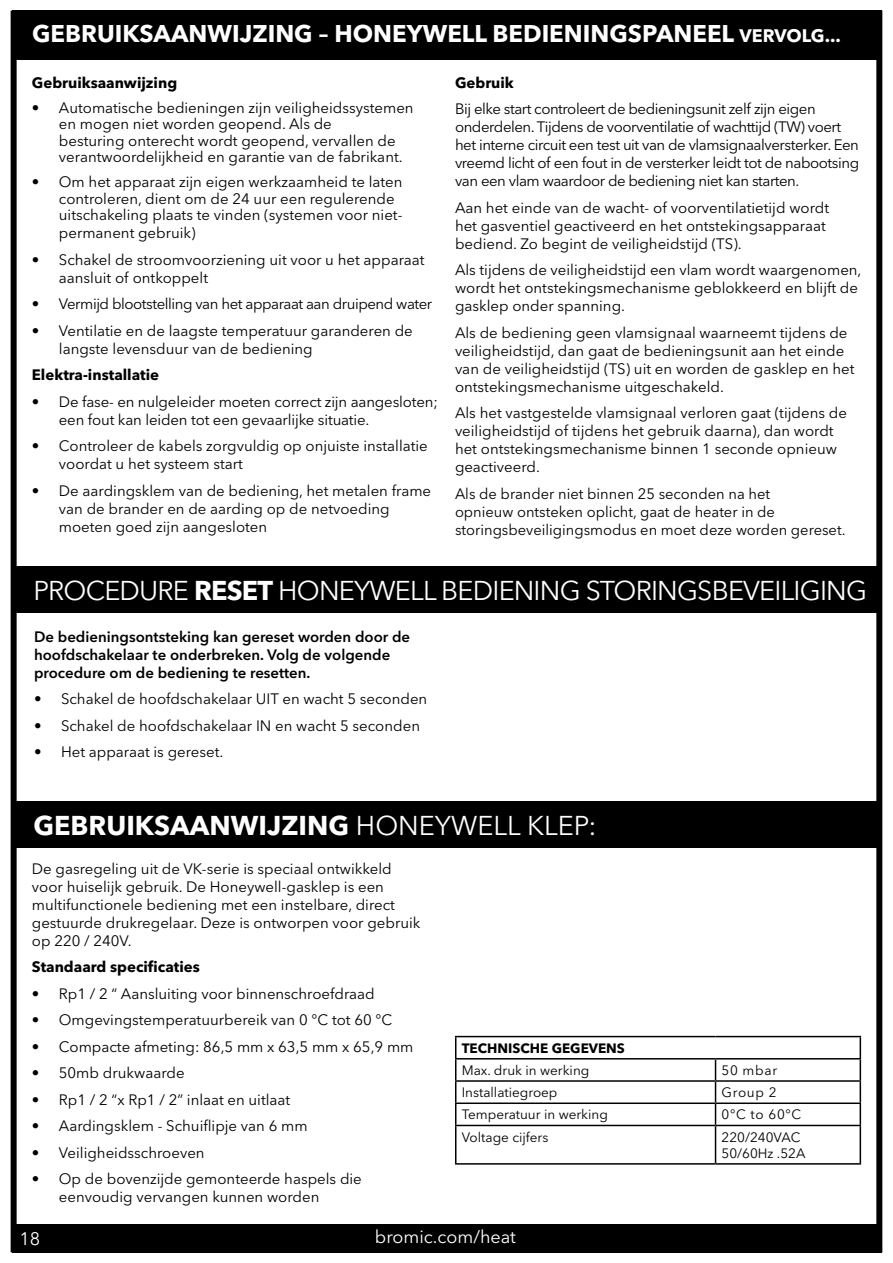
<style>
.page{position:relative;width:893px;height:1263px;background:#fff}
.page>*{position:absolute;margin:0;border:0;box-sizing:border-box;transform-origin:0 0}
.t1{font:27px "Avenir Next LT Pro";letter-spacing:-.03em;color:#fff}
.t2{font:700 27px "Avenir Next LT Pro";color:#fff}
.t3{font:700 24px "Avenir Next LT Pro";color:#fff}
.t4{font:18px "Avenir Next LT Pro";color:#fff}
.t5{font:15px/18px "Avenir Next LT Pro";color:#000}
.t6{font:15px/18px "Avenir Next LT Pro";letter-spacing:-.03em;color:#000}
.t7{font:600 15px/18px "Avenir Next LT Pro";color:#000}
.t8{font:700 15px "Avenir Next LT Pro";color:#000}
.t9{font:13.5px/16.2px "Avenir Next LT Pro";color:#000}
.t10{font:700 13.5px "Avenir Next LT Pro";color:#000}
.s1{font-size:18px}
.s2{font-weight:700}
.s3{font-weight:400}
</style>
<div class="page">
<div style="left:12px;top:1224px;width:870px;height:29px;background:#000"></div>
<div style="left:12px;top:10px;width:870px;height:50px;background:#000"></div>
<div style="left:11px;top:11px;width:871px;height:1241px;border:6px solid #000"></div>
<div style="left:14px;top:801px;width:867px;height:47px;background:#000"></div>
<div style="left:14px;top:567px;width:867px;height:46px;background:#000"></div>
<hr style="left:455px;top:1036px;width:260px;height:1px;background:#000">
<hr style="left:715px;top:1036px;width:146px;height:1px;background:#000">
<hr style="left:455px;top:1058px;width:260px;height:1px;background:#000">
<hr style="left:715px;top:1058px;width:146px;height:1px;background:#000">
<hr style="left:455px;top:1080px;width:260px;height:2px;background:#000">
<hr style="left:715px;top:1080px;width:146px;height:2px;background:#000">
<hr style="left:455px;top:1102px;width:260px;height:2px;background:#000">
<svg style="left:455px;top:1037px;width:1px;height:88px"></svg>
<hr style="left:715px;top:1102px;width:146px;height:2px;background:#000">
<svg style="left:715px;top:1059px;width:1px;height:66px"></svg>
<svg style="left:860px;top:1037px;width:1px;height:88px"></svg>
<hr style="left:455px;top:1125px;width:260px;height:1px;background:#000">
<hr style="left:455px;top:1126px;width:1px;height:37px;background:#000">
<hr style="left:715px;top:1125px;width:146px;height:1px;background:#000">
<hr style="left:715px;top:1126px;width:1px;height:37px;background:#000">
<hr style="left:860px;top:1126px;width:1px;height:37px;background:#000">
<hr style="left:455px;top:1163px;width:260px;height:1px;background:#000">
<hr style="left:715px;top:1163px;width:146px;height:1px;background:#000">
<h2 class="t3" style="left:32px;top:23px;width:810px">GEBRUIKSAANWIJZING – HONEYWELL BEDIENINGSPANEEL <span class="s1">VERVOLG...</span></h2>
<p class="t8" style="left:455px;top:76px;width:60px">Gebruik</p>
<p class="t6" style="left:455px;top:100px;width:406px">Bij elke start controleert de bedieningsunit zelf zijn eigen onderdelen. Tijdens de voorventilatie of wachttijd (TW) voert het interne circuit een test uit van de vlamsignaalversterker. Een vreemd licht of een fout in de versterker leidt tot de nabootsing van een vlam waardoor de bediening niet kan starten.</p>
<p class="t5" style="left:455px;top:199px;width:376px">Aan het einde van de wacht- of voorventilatietijd wordt het gasventiel geactiveerd en het ontstekingsapparaat bediend. Zo begint de veiligheidstijd (TS).</p>
<p class="t5" style="left:455px;top:261px;width:408px">Als tijdens de veiligheidstijd een vlam wordt waargenomen, wordt het ontstekingsmechanisme geblokkeerd en blijft de gasklep onder spanning.</p>
<p class="t5" style="left:455px;top:324px;width:401px">Als de bediening geen vlamsignaal waarneemt tijdens de veiligheidstijd, dan gaat de bedieningsunit aan het einde van de veiligheidstijd (TS) uit en worden de gasklep en het ontstekingsmechanisme uitgeschakeld.</p>
<p class="t5" style="left:455px;top:404px;width:393px">Als het vastgestelde vlamsignaal verloren gaat (tijdens de veiligheidstijd of tijdens het gebruik daarna), dan wordt het ontstekingsmechanisme binnen 1 seconde opnieuw geactiveerd.</p>
<p class="t5" style="left:455px;top:485px;width:392px">Als de brander niet binnen 25 seconden na het<br>opnieuw ontsteken oplicht, gaat de heater in de storingsbeveiligingsmodus en moet deze worden gereset.</p>
<p class="t8" style="left:32px;top:76px;width:147px">Gebruiksaanwijzing</p>
<p class="t5" style="left:59px;top:100px;width:356px;line-height:16.5px;text-indent:-27px">• Automatische bedieningen zijn veiligheidssystemen en mogen niet worden geopend. Als de<br>besturing onterecht wordt geopend, vervallen de verantwoordelijkheid en garantie van de fabrikant.</p>
<p class="t5" style="left:59px;top:174px;width:345px;line-height:16.5px;text-indent:-27px">• Om het apparaat zijn eigen werkzaamheid te laten controleren, dient om de 24 uur een regulerende uitschakeling plaats te vinden (systemen voor niet-</p>
<p class="t5" style="left:59px;top:224px;width:138px">permanent gebruik)</p>
<p class="t5" style="left:59px;top:251px;width:367px;text-indent:-27px">• Schakel de stroomvoorziening uit voor u het apparaat aansluit of ontkoppelt</p>
<p class="t6" style="left:32px;top:295px;width:402px">• Vermijd blootstelling van het apparaat aan druipend water</p>
<p class="t5" style="left:59px;top:322px;width:355px;text-indent:-27px">• Ventilatie en de laagste temperatuur garanderen de langste levensduur van de bediening</p>
<p class="t8" style="left:32px;top:369px;width:129px">Elektra-installatie</p>
<p class="t5" style="left:59px;top:393px;width:381px;text-indent:-27px">• De fase- en nulgeleider moeten correct zijn aangesloten; een fout kan leiden tot een gevaarlijke situatie.</p>
<p class="t5" style="left:59px;top:437px;width:370px;text-indent:-27px">• Controleer de kabels zorgvuldig op onjuiste installatie voordat u het systeem start</p>
<p class="t5" style="left:59px;top:482px;width:374px;text-indent:-27px">• De aardingsklem van de bediening, het metalen frame van de brander en de aarding op de netvoeding moeten goed zijn aangesloten</p>
<h1 class="t1" style="left:33px;top:576px;width:835px">PROCEDURE <span class="s2">RESET</span> HONEYWELL BEDIENING STORINGSBEVEILIGING</h1>
<p class="t7" style="left:34px;top:628px;width:378px">De bedieningsontsteking kan gereset worden door de hoofdschakelaar te onderbreken. Volg de volgende procedure om de bediening te resetten.</p>
<p class="t5" style="left:34px;top:690px;width:395px">• Schakel de hoofdschakelaar UIT en wacht 5 seconden</p>
<p class="t5" style="left:34px;top:717px;width:387px">• Schakel de hoofdschakelaar IN en wacht 5 seconden</p>
<p class="t5" style="left:34px;top:743px;width:191px">• Het apparaat is gereset.</p>
<h1 class="t2" style="left:33px;top:814px;width:565px">GEBRUIKSAANWIJZING <span class="s3">HONEYWELL KLEP:</span></h1>
<p class="t5" style="left:32px;top:860px;width:390px">De gasregeling uit de VK-serie is speciaal ontwikkeld voor huiselijk gebruik. De Honeywell-gasklep is een multifunctionele bediening met een instelbare, direct gestuurde drukregelaar. Deze is ontworpen voor gebruik op 220 / 240V.</p>
<p class="t8" style="left:32px;top:961px;width:169px">Standaard specificaties</p>
<p class="t5" style="left:32px;top:985px;width:344px">• Rp1 / 2 “ Aansluiting voor binnenschroefdraad</p>
<p class="t5" style="left:32px;top:1011px;width:362px">• Omgevingstemperatuurbereik van 0 °C tot 60 °C</p>
<p class="t5" style="left:32px;top:1038px;width:383px">• Compacte afmeting: 86,5 mm x 63,5 mm x 65,9 mm</p>
<p class="t5" style="left:32px;top:1064px;width:154px">• 50mb drukwaarde</p>
<p class="t5" style="left:32px;top:1091px;width:260px">• Rp1 / 2 “x Rp1 / 2” inlaat en uitlaat</p>
<p class="t5" style="left:32px;top:1117px;width:277px">• Aardingsklem - Schuiflipje van 6 mm</p>
<p class="t5" style="left:32px;top:1144px;width:174px">• Veiligheidsschroeven</p>
<p class="t5" style="left:59px;top:1170px;width:304px;text-indent:-27px">• Op de bovenzijde gemonteerde haspels die eenvoudig vervangen kunnen worden</p>
<p class="t10" style="left:462px;top:1042px;width:165px">TECHNISCHE GEGEVENS</p>
<p class="t9" style="left:462px;top:1062px;width:129px">Max. druk in werking</p>
<p class="t9" style="left:721px;top:1062px;width:57px">50 mbar</p>
<p class="t9" style="left:462px;top:1085px;width:97px">Installatiegroep</p>
<p class="t9" style="left:721px;top:1085px;width:57px">Group 2</p>
<p class="t9" style="left:462px;top:1107px;width:148px">Temperatuur in werking</p>
<p class="t9" style="left:721px;top:1107px;width:81px">0°C to 60°C</p>
<p class="t9" style="left:462px;top:1129px;width:88px">Voltage cijfers</p>
<p class="t9" style="left:721px;top:1129px;width:85px">220/240VAC<br>50/60Hz .52A</p>
<p class="t4" style="left:19px;top:1229px;width:22px">18</p>
<p class="t4" style="left:375px;top:1227px;width:143px">bromic.com/heat</p>
</div>
